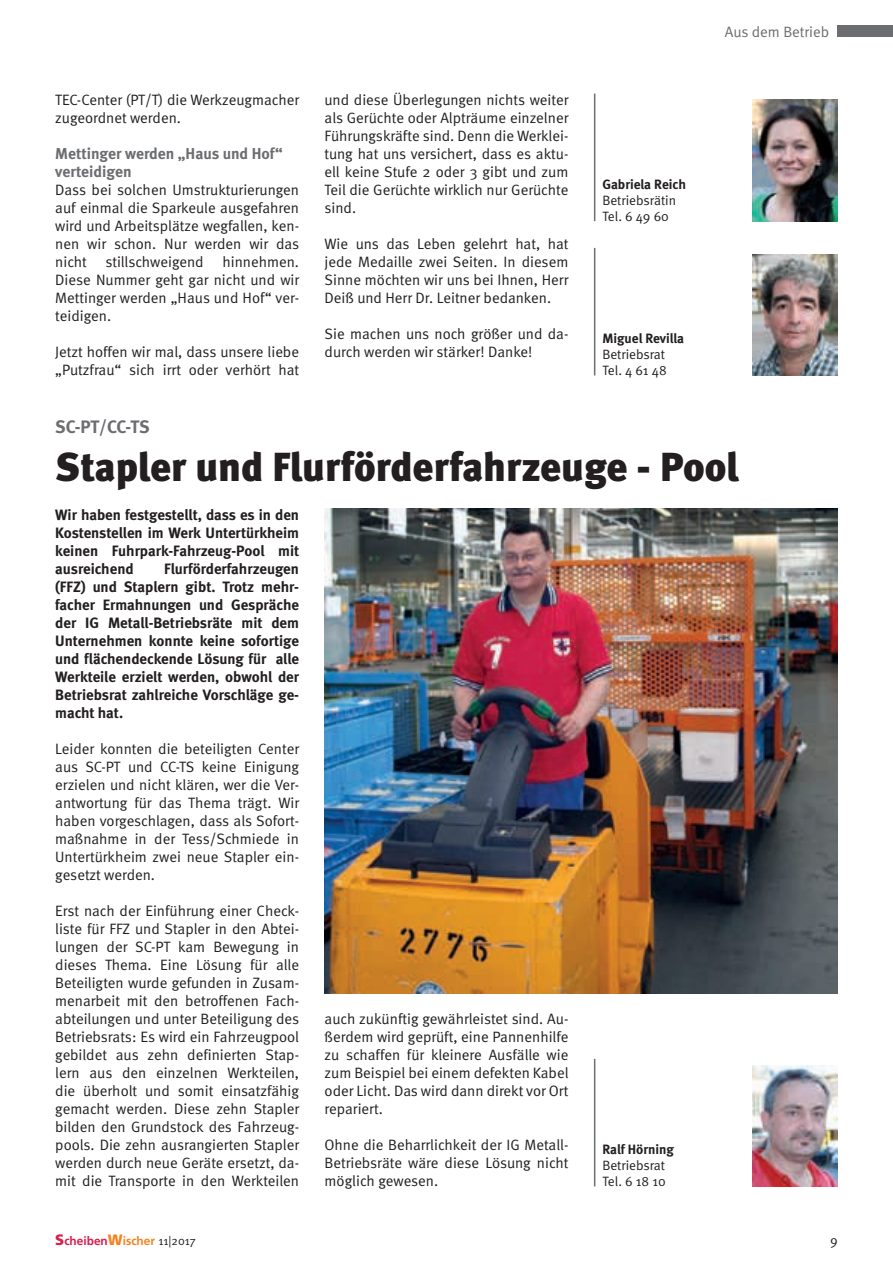
<style>
.page{position:relative;width:893px;height:1263px;background:#fff}
.page>*{position:absolute;margin:0;border:0;box-sizing:border-box;transform-origin:0 0}
.t1{font:900 40.5px "Meta";color:#231f20}
.t2{font:700 18px "Meta";letter-spacing:-.015em;color:#6c6d70}
.t3{font:700 15.75px/18px "Meta";color:#6c6d70}
.t4{font:15px/18px "Meta Normal";color:#231f20;text-align:justify}
.t5{font:700 15px/18px "Meta";color:#231f20;text-align:justify}
.t6{font:15px "Meta Normal";color:#6c6d70}
.t7{font:13.5px/16.2px "Meta Normal";color:#231f20}
.t8{font:700 13.5px "Meta";color:#231f20}
.t9{font:700 12px "Frutiger";color:#d91d4d}
.s1{font-weight:900;font-size:15px}
.s2{font-weight:900;font-size:15px;color:#f58220}
.s3{color:#f58220}
.s4{font-family:"Meta Normal";font-weight:400;color:#231f20}
</style>
<div class="page">
<img style="left:325px;top:508px;width:513px;height:485px">
<div style="left:838px;top:26px;width:55px;height:11px;background:#6c6d70"></div>
<hr style="left:594px;top:248px;width:1px;height:127px;background:#6c6d70">
<img style="left:753px;top:254px;width:85px;height:121px">
<hr style="left:594px;top:94px;width:1px;height:127px;background:#6c6d70">
<img style="left:753px;top:100px;width:85px;height:121px">
<hr style="left:594px;top:1059px;width:1px;height:127px;background:#6c6d70">
<img style="left:753px;top:1065px;width:85px;height:121px">
<p class="t4" style="left:55px;top:91px;width:245px">TEC-Center (PT/T) die Werkzeugmacher zugeordnet werden.</p>
<p class="t3" style="left:55px;top:145px;width:229px">Mettinger werden „Haus und Hof“ verteidigen</p>
<p class="t4" style="left:55px;top:181px;width:245px">Dass bei solchen Umstrukturierungen auf einmal die Sparkeule ausgefahren wird und Arbeitsplätze wegfallen, ken&shy;nen wir schon. Nur werden wir das nicht stillschweigend hinnehmen.<br>Diese Nummer geht gar nicht und wir Mettinger werden „Haus und Hof“ ver&shy;teidigen.</p>
<p class="t4" style="left:55px;top:343px;width:245px">Jetzt hoffen wir mal, dass unsere liebe „Putzfrau“ sich irrt oder verhört hat</p>
<p class="t4" style="left:325px;top:91px;width:245px">und diese Überlegungen nichts weiter als Gerüchte oder Alpträume einzelner Führungskräfte sind. Denn die Werklei&shy;tung hat uns versichert, dass es aktu&shy;ell keine Stufe 2 oder 3 gibt und zum Teil die Gerüchte wirklich nur Gerüchte sind.</p>
<p class="t4" style="left:325px;top:235px;width:245px">Wie uns das Leben gelehrt hat, hat jede Medaille zwei Seiten. In diesem Sinne möchten wir uns bei Ihnen, Herr Deiß und Herr Dr. Leitner bedanken.</p>
<p class="t4" style="left:325px;top:325px;width:245px">Sie machen uns noch größer und da&shy;durch werden wir stärker! Danke!</p>
<p class="t8" style="left:602px;top:176px;width:85px">Gabriela Reich</p>
<p class="t7" style="left:602px;top:192px;width:75px">Betriebsrätin<br>Tel. 6 49 60</p>
<p class="t8" style="left:602px;top:330px;width:83px">Miguel Revilla</p>
<p class="t7" style="left:602px;top:346px;width:66px">Betriebsrat<br>Tel. 4 61 48</p>
<p class="t6" style="left:725px;top:24px;width:106px">Aus dem Betrieb</p>
<p class="t2" style="left:55px;top:416px;width:96px">SC-PT/CC-TS</p>
<h1 class="t1" style="left:55px;top:443px;width:685px">Stapler und Flurförderfahrzeuge - Pool</h1>
<p class="t5" style="left:55px;top:505px;width:245px">Wir haben festgestellt, dass es in den Kostenstellen im Werk Untertürkheim keinen Fuhrpark-Fahrzeug-Pool mit ausreichend</p>
<p class="t5" style="left:55px;top:559px;width:245px;text-indent:109px">Flurförderfahrzeugen (FFZ) und Staplern gibt. Trotz mehr&shy;facher Ermahnungen und Gespräche der IG Metall-Betriebsräte mit dem Unternehmen konnte keine sofortige und flächendeckende Lösung für alle Werkteile erzielt werden, obwohl der Betriebsrat zahlreiche Vorschläge ge&shy;macht hat.</p>
<p class="t4" style="left:55px;top:739px;width:245px">Leider konnten die beteiligten Center aus SC-PT und CC-TS keine Einigung erzielen und nicht klären, wer die Ver&shy;antwortung für das Thema trägt. Wir haben vorgeschlagen, dass als Sofort&shy;maßnahme in der Tess/Schmiede in Untertürkheim zwei neue Stapler ein&shy;gesetzt werden.</p>
<p class="t4" style="left:55px;top:901px;width:245px">Erst nach der Einführung einer Check&shy;liste für FFZ und Stapler in den Abtei&shy;lungen der SC-PT kam Bewegung in dieses Thema. Eine Lösung für alle Beteiligten wurde gefunden in Zusam&shy;menarbeit mit den betroffenen Fach&shy;abteilungen und unter Beteiligung des Betriebsrats: Es wird ein Fahrzeugpool gebildet aus zehn definierten Stap&shy;lern aus den einzelnen Werkteilen, die überholt und somit einsatzfähig gemacht werden. Diese zehn Stapler bilden den Grundstock des Fahrzeug&shy;pools. Die zehn ausrangierten Stapler werden durch neue Geräte ersetzt, da&shy;mit die Transporte in den Werkteilen</p>
<p class="t4" style="left:325px;top:1009px;width:245px">auch zukünftig gewährleistet sind. Au&shy;ßerdem wird geprüft, eine Pannenhilfe zu schaffen für kleinere Ausfälle wie zum Beispiel bei einem defekten Kabel oder Licht. Das wird dann direkt vor Ort repariert.</p>
<p class="t4" style="left:325px;top:1135px;width:245px">Ohne die Beharrlichkeit der IG Metall-Betriebsräte wäre diese Lösung nicht möglich gewesen.</p>
<p class="t8" style="left:602px;top:1141px;width:73px">Ralf Hörning</p>
<p class="t7" style="left:602px;top:1157px;width:65px">Betriebsrat<br>Tel. 6 18 10</p>
<p class="t9" style="left:55px;top:1234px;width:142px"><span class="s1">S</span>cheiben<span class="s2">W</span><span class="s3">ischer</span> <span class="s4">11|2017</span></p>
<p class="t7" style="left:830px;top:1232px;width:9px">9</p>
</div>
